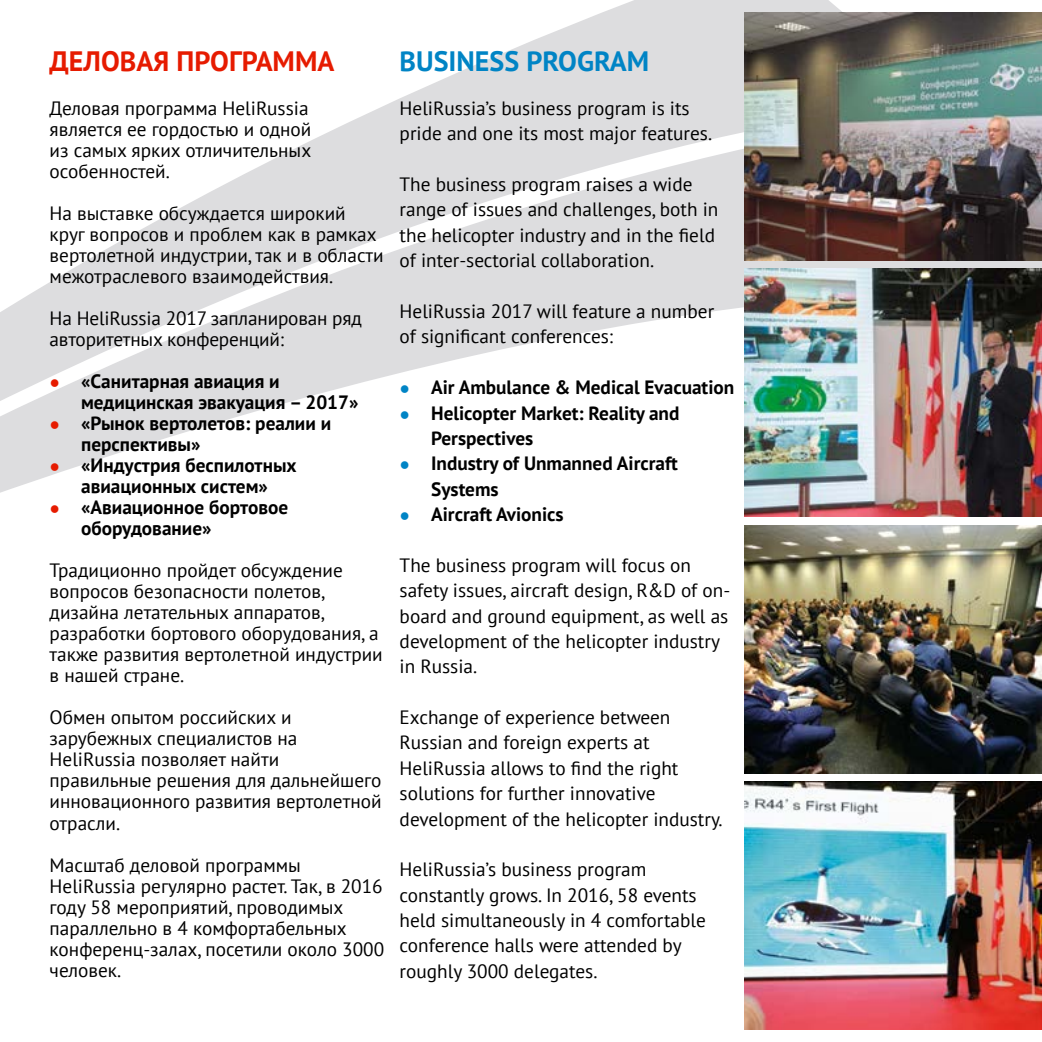
<style>
.page{position:relative;width:1042px;height:1042px;background:#fff}
.page>*{position:absolute;margin:0;border:0;box-sizing:border-box;transform-origin:0 0}
.t1{font:700 28px "PT Sans";color:#e61b00}
.t2{font:700 28px "PT Sans";color:#0084c5}
.t3{font:19.25px/21px "PT Sans";color:#000}
.t4{font:700 19.25px/21px "PT Sans";color:#000}
.s1{font-family:"Century Gothic";font-style:italic;font-size:17.5px;color:#e61b00}
.s2{font-family:"Century Gothic";font-style:italic;font-size:17.5px;color:#0084c5}
</style>
<div class="page">
<svg style="left:0;top:0;width:944px;height:493px;fill:#e3e3e4"></svg>
<img style="left:744px;top:525px;width:298px;height:248px">
<img style="left:744px;top:269px;width:298px;height:248px">
<img style="left:744px;top:781px;width:298px;height:248px">
<img style="left:744px;top:12px;width:298px;height:248px">
<h1 class="t1" style="left:50px;top:43px;width:286px">ДЕЛОВАЯ ПРОГРАММА</h1>
<p class="t3" style="left:50px;top:98px;width:263px">Деловая программа HeliRussia является ее гордостью и одной из самых ярких отличительных особенностей.</p>
<p class="t3" style="left:50px;top:203px;width:335px">На выставке обсуждается широкий круг вопросов и проблем как в рамках вертолетной индустрии, так и в области межотраслевого взаимодействия.</p>
<p class="t3" style="left:50px;top:308px;width:314px">На HeliRussia 2017 запланирован ряд авторитетных конференций:</p>
<p class="t4" style="left:81px;top:371px;width:279px;text-indent:-32px"><span class="s1">●</span> «Санитарная авиация и медицинская эвакуация – 2017»</p>
<p class="t4" style="left:81px;top:413px;width:252px;text-indent:-32px"><span class="s1">●</span> «Рынок вертолетов: реалии и перспективы»</p>
<p class="t4" style="left:50px;top:455px;width:249px;text-align:center"><span class="s1">●</span> «Индустрия беспилотных авиационных систем»</p>
<p class="t4" style="left:81px;top:497px;width:209px;text-indent:-32px"><span class="s1">●</span> «Авиационное бортовое оборудование»</p>
<p class="t3" style="left:50px;top:560px;width:335px">Традиционно пройдет обсуждение вопросов безопасности полетов, дизайна летательных аппаратов, разработки бортового оборудования, а также развития вертолетной индустрии в нашей стране.</p>
<p class="t3" style="left:50px;top:707px;width:333px">Обмен опытом российских и зарубежных специалистов на<br>HeliRussia позволяет найти правильные решения для дальнейшего инновационного развития вертолетной отрасли.</p>
<p class="t3" style="left:50px;top:854px;width:336px">Масштаб деловой программы<br>HeliRussia регулярно растет. Так, в 2016 году 58 мероприятий, проводимых параллельно в 4 комфортабельных конференц-залах, посетили около 3000 человек.</p>
<h1 class="t2" style="left:400px;top:43px;width:251px">BUSINESS PROGRAM</h1>
<p class="t3" style="left:400px;top:95px;width:314px;line-height:25.4px">HeliRussia’s business program is its pride and one its most major features.</p>
<p class="t3" style="left:400px;top:171px;width:320px;line-height:25.4px">The business program raises a wide range of issues and challenges, both in the helicopter industry and in the field of inter-sectorial collaboration.</p>
<p class="t3" style="left:400px;top:298px;width:316px;line-height:25.4px">HeliRussia 2017 will feature a number of significant conferences:</p>
<p class="t4" style="left:400px;top:376px;width:336px"><span class="s2">●</span> Air Ambulance &amp; Medical Evacuation</p>
<p class="t4" style="left:431px;top:400px;width:250px;line-height:25.4px;text-indent:-31px"><span class="s2">●</span> Helicopter Market: Reality and<br>Perspectives</p>
<p class="t4" style="left:431px;top:450px;width:248px;line-height:25.4px;text-indent:-31px"><span class="s2">●</span> Industry of Unmanned Aircraft<br>Systems</p>
<p class="t4" style="left:400px;top:503px;width:165px"><span class="s2">●</span> Aircraft Avionics</p>
<p class="t3" style="left:400px;top:552px;width:332px;line-height:25.4px">The business program will focus on safety issues, aircraft design, R&amp;D of on&shy;board and ground equipment, as well as development of the helicopter industry in Russia.</p>
<p class="t3" style="left:400px;top:704px;width:324px;line-height:25.4px">Exchange of experience between Russian and foreign experts at HeliRussia allows to find the right solutions for further innovative development of the helicopter industry.</p>
<p class="t3" style="left:400px;top:856px;width:308px;line-height:25.4px">HeliRussia’s business program constantly grows. In 2016, 58 events held simultaneously in 4 comfortable conference halls were attended by roughly 3000 delegates.</p>
</div>
